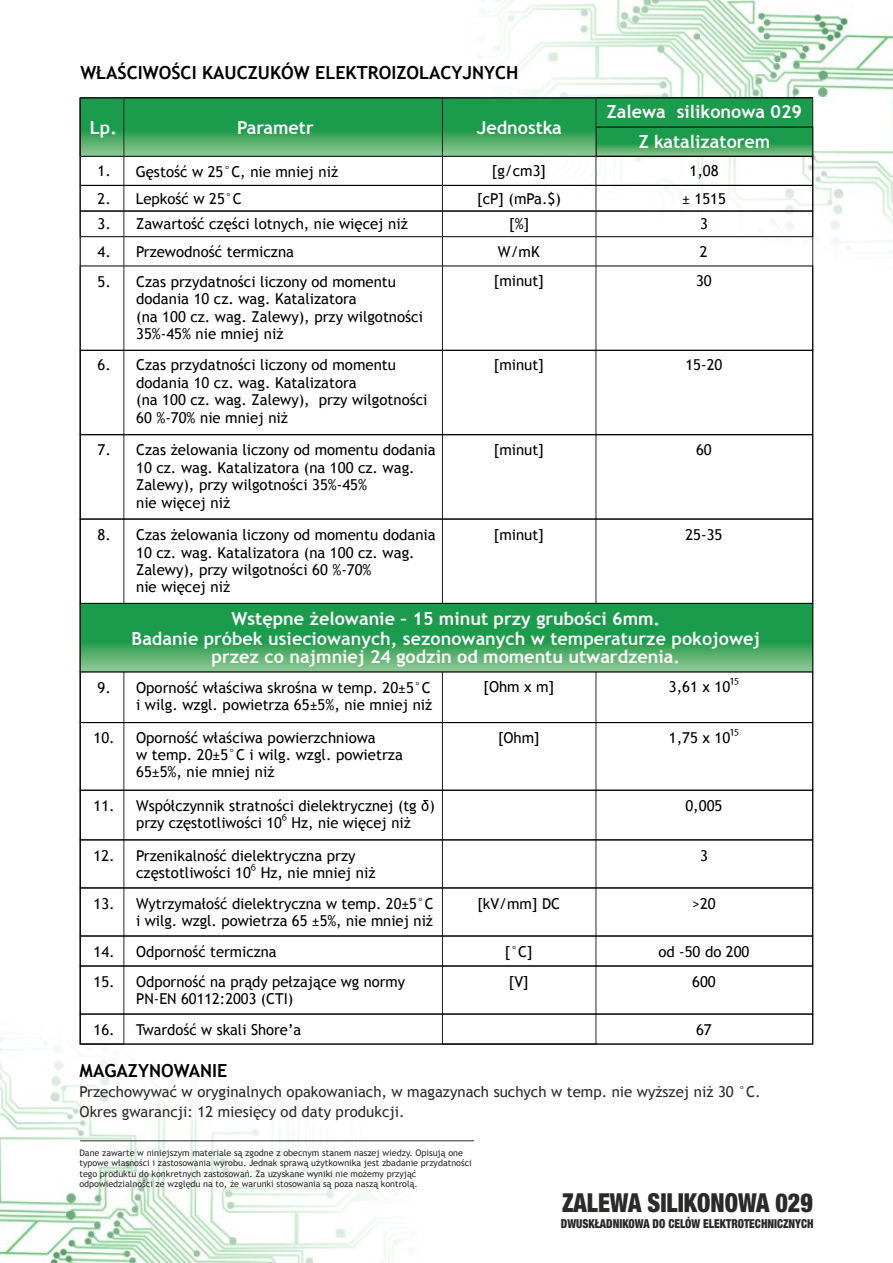
<style>
.page{position:relative;width:893px;height:1263px;background:#fff}
.page>*{position:absolute;margin:0;border:0;box-sizing:border-box;transform-origin:0 0}
.t1{font:900 condensed 26.25px "Helvetica Neue LT Pro";color:#2b2a29;scale:.91 1}
.t2{font:700 18px/20.1px "Trebuchet MS";color:#fefefe;text-align:center}
.t3{font:700 18px "Trebuchet MS";color:#000}
.t4{font:15px/17.4px "Trebuchet MS";color:#000}
.t5{font:15px/19.4px "Trebuchet MS";color:#2b2a29}
.t6{font:900 condensed 12.3px "Helvetica Neue LT Pro";color:#2b2a29;scale:.91 1}
.t7{font:9px/10.5px "Trebuchet MS";color:#2b2a29}
.s1{font-family:"Koz Go Pr 6 N"}
.s2{font-family:"Koz Go Pr 6 N";font-weight:300}
</style>
<div class="page">
<img style="left:457px;top:0;width:436px;height:299px">
<img style="left:0;top:991px;width:429px;height:272px">
<svg style="left:82px;top:100px;width:359px;height:56px;background:#38a55c"></svg>
<svg style="left:596px;top:98px;width:217px;height:58px;background:#1e974b"></svg>
<svg style="left:598px;top:144px;width:213px;height:10px;background:#54af6a"></svg>
<svg style="left:444px;top:100px;width:150px;height:56px;background:#38a55c"></svg>
<hr style="left:80px;top:98px;width:733px;height:1px;background:#000">
<div style="left:80px;top:156px;width:733px;height:30px;border:1px solid #000"></div>
<div style="left:80px;top:185px;width:733px;height:26px;border:1px solid #000"></div>
<div style="left:80px;top:211px;width:733px;height:26px;border:1px solid #000"></div>
<div style="left:80px;top:98px;width:44px;height:946px;border:1px solid #2b2a29"></div>
<div style="left:442px;top:98px;width:154px;height:946px;border:1px solid #2b2a29"></div>
<div style="left:80px;top:350px;width:733px;height:85px;border:1px solid #000"></div>
<div style="left:80px;top:434px;width:733px;height:85px;border:1px solid #000"></div>
<div style="left:80px;top:519px;width:733px;height:85px;border:1px solid #000"></div>
<div style="left:80px;top:722px;width:733px;height:68px;border:1px solid #000"></div>
<div style="left:80px;top:790px;width:733px;height:50px;border:1px solid #000"></div>
<div style="left:80px;top:840px;width:733px;height:48px;border:1px solid #000"></div>
<svg style="left:82px;top:605px;width:729px;height:65px;background:#36a55b"></svg>
<div style="left:80px;top:603px;width:733px;height:69px;border:1px solid #000"></div>
<div style="left:80px;top:936px;width:733px;height:30px;border:1px solid #000"></div>
<div style="left:80px;top:1014px;width:733px;height:30px;border:1px solid #000"></div>
<hr style="left:80px;top:1140px;width:394px;height:1px;background:#2b2a29">
<p class="t3" style="left:80px;top:66px;width:440px">WŁAŚCIWOŚCI KAUCZUKÓW ELEKTROIZOLACYJNYCH</p>
<p class="t2" style="left:90px;top:119px;width:29px">Lp.</p>
<p class="t4" style="left:98px;top:157px;width:15px;line-height:28.2px">1.<br>2.</p>
<p class="t4" style="left:98px;top:217px;width:15px">3.</p>
<p class="t2" style="left:237px;top:119px;width:78px">Parametr</p>
<p class="t2" style="left:477px;top:119px;width:86px">Jednostka</p>
<p class="t2" style="left:607px;top:103px;width:197px">Zalewa silikonowa 029</p>
<p class="t2" style="left:639px;top:133px;width:133px">Z katalizatorem</p>
<p class="t4" style="left:136px;top:164px;width:204px">Gęstość w 25°C, nie mniej niż</p>
<p class="t4" style="left:492px;top:163px;width:56px">[g/cm3]</p>
<p class="t4" style="left:689px;top:163px;width:31px">1,08</p>
<p class="t4" style="left:136px;top:191px;width:107px">Lepkość w 25°C</p>
<p class="t4" style="left:477px;top:191px;width:85px">[cP] (mPa.$)</p>
<p class="t4" style="left:682px;top:191px;width:45px">± 1515</p>
<p class="t4" style="left:136px;top:217px;width:273px">Zawartość części lotnych, nie więcej niż</p>
<p class="t4" style="left:509px;top:217px;width:22px">[%]</p>
<p class="t4" style="left:700px;top:217px;width:9px">3</p>
<p class="t4" style="left:98px;top:245px;width:15px">4.</p>
<p class="t4" style="left:136px;top:245px;width:159px">Przewodność termiczna</p>
<p class="t4" style="left:498px;top:244px;width:43px">W/mK</p>
<p class="t4" style="left:700px;top:244px;width:9px">2</p>
<p class="t4" style="left:98px;top:274px;width:15px">5.</p>
<p class="t4" style="left:136px;top:274px;width:288px">Czas przydatności liczony od momentu dodania 10 cz. wag. Katalizatora<br>(na 100 cz. wag. Zalewy), przy wilgotności 35%-45% nie mniej niż</p>
<p class="t4" style="left:494px;top:273px;width:52px">[minut]</p>
<p class="t4" style="left:696px;top:273px;width:17px">30</p>
<p class="t4" style="left:136px;top:358px;width:293px">Czas przydatności liczony od momentu dodania 10 cz. wag. Katalizatora<br>(na 100 cz. wag. Zalewy), przy wilgotności 60 %-70% nie mniej niż</p>
<p class="t4" style="left:98px;top:358px;width:15px">6.</p>
<p class="t4" style="left:494px;top:358px;width:52px">[minut]</p>
<p class="t4" style="left:685px;top:358px;width:38px">15-20</p>
<p class="t4" style="left:98px;top:442px;width:15px">7.</p>
<p class="t4" style="left:494px;top:442px;width:52px">[minut]</p>
<p class="t4" style="left:696px;top:442px;width:17px">60</p>
<p class="t4" style="left:136px;top:443px;width:301px">Czas żelowania liczony od momentu dodania 10 cz. wag. Katalizatora (na 100 cz. wag.<br>Zalewy), przy wilgotności 35%-45%<br>nie więcej niż</p>
<p class="t4" style="left:98px;top:527px;width:15px">8.</p>
<p class="t4" style="left:494px;top:527px;width:52px">[minut]</p>
<p class="t4" style="left:685px;top:527px;width:38px">25-35</p>
<p class="t4" style="left:136px;top:527px;width:301px">Czas żelowania liczony od momentu dodania 10 cz. wag. Katalizatora (na 100 cz. wag.<br>Zalewy), przy wilgotności 60 %-70%<br>nie więcej niż</p>
<p class="t2" style="left:132px;top:610px;width:630px">Wstępne żelowanie – 15 minut przy grubości 6mm.<br>Badanie próbek usieciowanych, sezonowanych w temperaturze pokojowej</p>
<p class="t2" style="left:212px;top:648px;width:470px">przez co najmniej 24 godzin od momentu utwardzenia.</p>
<p class="t4" style="left:98px;top:680px;width:15px">9.</p>
<p class="t4" style="left:483px;top:679px;width:72px">[Ohm x m]</p>
<p class="t4" style="left:669px;top:679px;width:72px">3,61 x 10<span class="s1">¹</span><span class="s2">⁵</span></p>
<p class="t4" style="left:136px;top:730px;width:268px">Oporność właściwa powierzchniowa<br>w temp. 20±5°C i wilg. wzgl. powietrza<br>65±5%, nie mniej niż</p>
<p class="t4" style="left:136px;top:680px;width:298px">Oporność właściwa skrośna w temp. 20±5°C i wilg. wzgl. powietrza 65±5%, nie mniej niż</p>
<p class="t4" style="left:94px;top:730px;width:23px">10.</p>
<p class="t4" style="left:498px;top:730px;width:43px">[Ohm]</p>
<p class="t4" style="left:669px;top:730px;width:72px">1,75 x 10<span class="s1">¹</span><span class="s2">⁵</span></p>
<p class="t4" style="left:136px;top:798px;width:300px">Współczynnik stratności dielektrycznej (tg δ) przy częstotliwości 10<span class="s2">⁶</span> Hz, nie więcej niż</p>
<p class="t4" style="left:94px;top:798px;width:23px">11.</p>
<p class="t4" style="left:685px;top:798px;width:38px">0,005</p>
<p class="t4" style="left:136px;top:848px;width:241px">Przenikalność dielektryczna przy częstotliwości 10<span class="s2">⁶</span> Hz, nie mniej niż</p>
<p class="t4" style="left:94px;top:848px;width:23px">12.</p>
<p class="t4" style="left:700px;top:848px;width:9px">3</p>
<p class="t4" style="left:136px;top:896px;width:299px">Wytrzymałość dielektryczna w temp. 20±5°C i wilg. wzgl. powietrza 65 ±5%, nie mniej niż</p>
<p class="t4" style="left:94px;top:896px;width:23px">13.</p>
<p class="t4" style="left:477px;top:896px;width:84px">[kV/mm] DC</p>
<p class="t4" style="left:692px;top:896px;width:25px">&gt;20</p>
<p class="t4" style="left:94px;top:944px;width:185px">14. Odporność termiczna</p>
<p class="t4" style="left:505px;top:944px;width:29px">[°C]</p>
<p class="t4" style="left:658px;top:944px;width:93px">od -50 do 200</p>
<p class="t4" style="left:136px;top:974px;width:270px">Odporność na prądy pełzające wg normy<br>PN-EN 60112:2003 (CTI)</p>
<p class="t4" style="left:94px;top:974px;width:23px">15.</p>
<p class="t4" style="left:509px;top:974px;width:21px">[V]</p>
<p class="t4" style="left:692px;top:974px;width:25px">600</p>
<p class="t4" style="left:94px;top:1022px;width:209px">16. Twardość w skali Shore’a</p>
<p class="t4" style="left:696px;top:1022px;width:17px">67</p>
<p class="t3" style="left:80px;top:1064px;width:149px">MAGAZYNOWANIE</p>
<p class="t5" style="left:80px;top:1083px;width:682px">Przechowywać w oryginalnych opakowaniach, w magazynach suchych w temp. nie wyższej niż 30 °C.<br>Okres gwarancji: 12 miesięcy od daty produkcji.</p>
<p class="t7" style="left:79px;top:1148px;width:394px">Dane zawarte w niniejszym materiale są zgodne z obecnym stanem naszej wiedzy. Opisują one typowe własności i zastosowania wyrobu. Jednak sprawą użytkownika jest zbadanie przydatności tego produktu do konkretnych zastosowań. Za uzyskane wyniki nie możemy przyjąć odpowiedzialności ze względu na to, że warunki stosowania są poza naszą kontrolą.</p>
<h1 class="t1" style="left:562px;top:1193px;width:277px">ZALEWA SILIKONOWA 029</h1>
<p class="t6" style="left:561px;top:1219px;width:279px">DWUSKŁADNIKOWA DO CELÓW ELEKTROTECHNICZNYCH</p>
</div>
